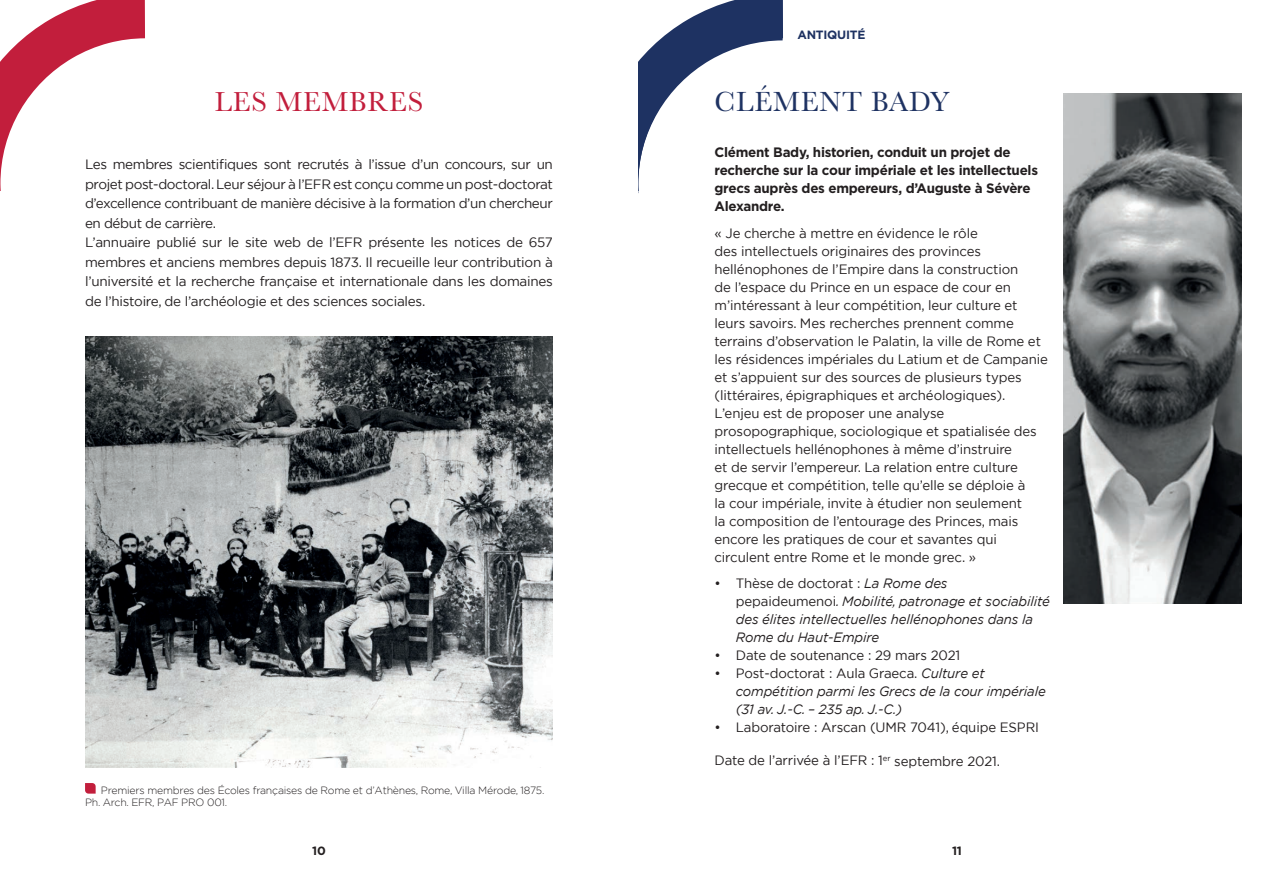
<style>
.page{position:relative;width:1276px;height:893px;background:#fff}
.page>*{position:absolute;margin:0;border:0;box-sizing:border-box;transform-origin:0 0}
.t1{font:28.8px "Baskerville";letter-spacing:.03em;color:#1e3262}
.t2{font:28.5px "Baskerville";letter-spacing:.03em;color:#c21e3c}
.t3{font:700 13.65px/18px "Gotham";letter-spacing:-.02em;color:#231f20}
.t4{font:13.5px/18px "Gotham";letter-spacing:-.01em;color:#231f20}
.t5{font:13.5px/19.5px "Gotham";letter-spacing:-.03em;color:#231f20}
.t6{font:italic 13.5px/18px "Gotham";letter-spacing:-.01em;color:#231f20}
.t7{font:700 12px "Gotham";letter-spacing:-.02em;color:#1e3262}
.t8{font:700 12px "Gotham";color:#231f20}
.t9{font:300 10.5px/12.8px "Gotham";letter-spacing:-.02em;color:#231f20}
.s1{font-style:normal}
</style>
<div class="page">
<svg style="left:85px;top:783px;width:11px;height:11px"></svg>
<img style="left:85px;top:337px;width:468px;height:430px">
<svg style="left:0;top:0;width:145px;height:191px"></svg>
<svg style="left:638px;top:0;width:145px;height:193px"></svg>
<img style="left:1063px;top:94px;width:179px;height:510px">
<h2 class="t2" style="left:215px;top:83px;width:210px">LES MEMBRES</h2>
<p class="t5" style="left:85px;top:154px;width:469px">Les membres scientifiques sont recrutés à l’issue d’un concours, sur un projet post-doctoral. Leur séjour à l’EFR est conçu comme un post-doctorat d’excellence contribuant de manière décisive à la formation d’un chercheur en début de carrière.<br>L’annuaire publié sur le site web de l’EFR présente les notices de 657 membres et anciens membres depuis 1873. Il recueille leur contribution à l’université et la recherche française et internationale dans les domaines de l’histoire, de l’archéologie et des sciences sociales.</p>
<p class="t9" style="left:85px;top:783px;width:461px;text-indent:16px">Premiers membres des Écoles françaises de Rome et d’Athènes, Rome, Villa Mérode, 1875.<br>Ph. Arch. EFR, PAF PRO 001.</p>
<p class="t7" style="left:797px;top:27px;width:69px">ANTIQUITÉ</p>
<h1 class="t1" style="left:714px;top:83px;width:237px">CLÉMENT BADY</h1>
<p class="t3" style="left:714px;top:144px;width:325px">Clément Bady, historien, conduit un projet de recherche sur la cour impériale et les intellectuels grecs auprès des empereurs, d’Auguste à Sévère Alexandre.</p>
<p class="t4" style="left:714px;top:224px;width:335px">« Je cherche à mettre en évidence le rôle<br>des intellectuels originaires des provinces hellénophones de l’Empire dans la construction<br>de l’espace du Prince en un espace de cour en m’intéressant à leur compétition, leur culture et leurs savoirs. Mes recherches prennent comme terrains d’observation le Palatin, la ville de Rome et les résidences impériales du Latium et de Campanie et s’appuient sur des sources de plusieurs types (littéraires, épigraphiques et archéologiques).<br>L’enjeu est de proposer une analyse prosopographique, sociologique et spatialisée des intellectuels hellénophones à même d’instruire<br>et de servir l’empereur. La relation entre culture grecque et compétition, telle qu’elle se déploie à<br>la cour impériale, invite à étudier non seulement<br>la composition de l’entourage des Princes, mais encore les pratiques de cour et savantes qui circulent entre Rome et le monde grec. »</p>
<p class="t6" style="left:736px;top:574px;width:316px;text-indent:-21px"><span class="s1">• Thèse de doctorat :</span> La Rome des <span class="s1">pepaideumenoi</span>. Mobilité, patronage et sociabilité des élites intellectuelles hellénophones dans la Rome du Haut-Empire</p>
<p class="t4" style="left:714px;top:646px;width:247px">• Date de soutenance : 29 mars 2021</p>
<p class="t6" style="left:736px;top:664px;width:311px;text-indent:-21px"><span class="s1">• Post-doctorat : Aula Graeca.</span> Culture et compétition parmi les Grecs de la cour impériale (31 av. J.-C. – 235 ap. J.-C.)</p>
<p class="t4" style="left:714px;top:718px;width:326px">• Laboratoire : Arscan (UMR 7041), équipe ESPRI</p>
<p class="t4" style="left:714px;top:751px;width:287px">Date de l’arrivée à l’EFR : 1<sup>er</sup> septembre 2021.</p>
<p class="t8" style="left:312px;top:843px;width:15px">10</p>
<p class="t8" style="left:952px;top:843px;width:11px">11</p>
</div>
